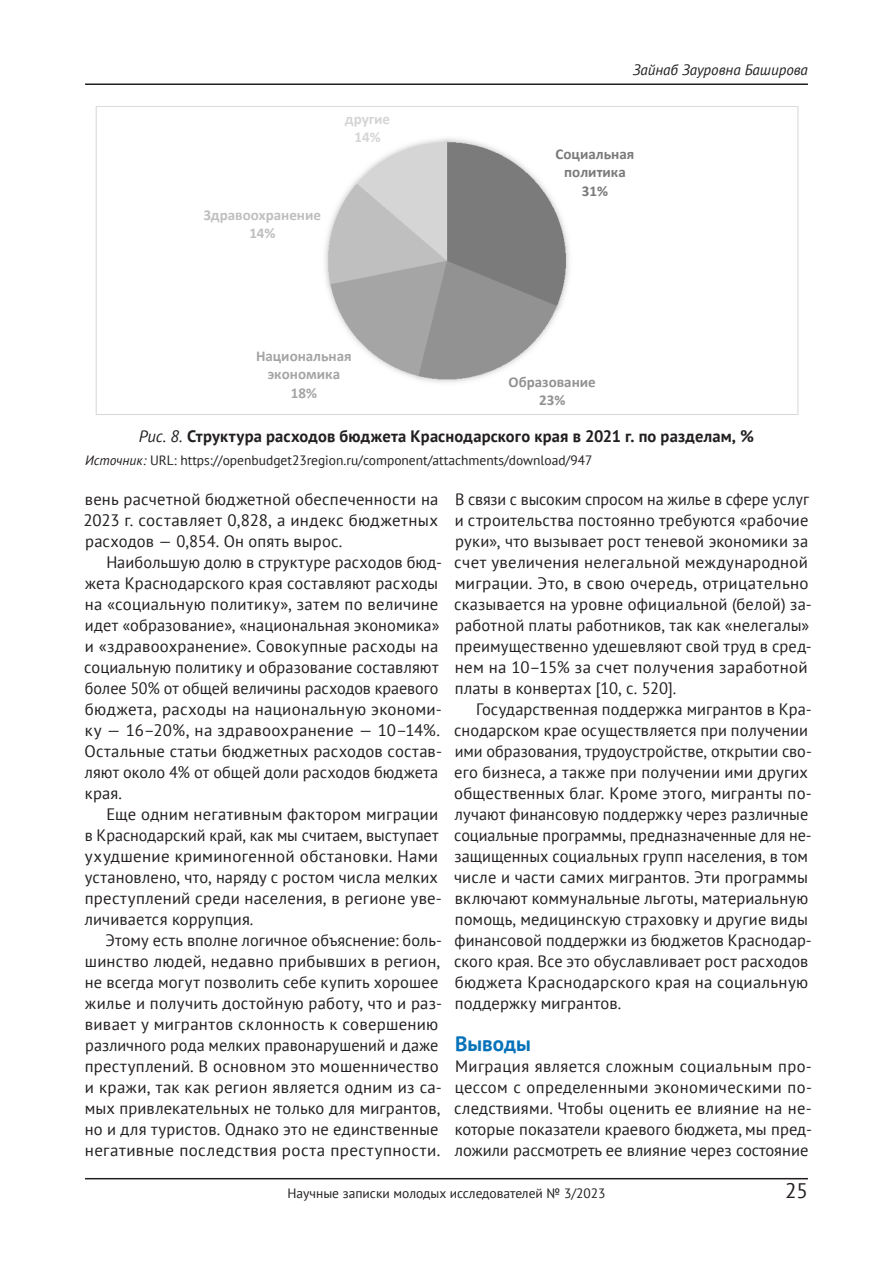
<style>
.page{position:relative;width:893px;height:1263px;background:#fff}
.page>*{position:absolute;margin:0;border:0;box-sizing:border-box;transform-origin:0 0}
.t1{font:700 21px "PT Sans";color:#0572ba}
.t2{font:21px "PT Sans";color:#231f20}
.t3{font:16.5px/21px "PT Sans";letter-spacing:.01em;color:#231f20}
.t4{font:700 16.5px "PT Sans";letter-spacing:.015em;color:#231f20}
.t5{font:700 15px/18.3px "Calibri";color:#a5a5a5;text-align:center}
.t6{font:italic 15px "PT Sans";color:#231f20}
.t7{font:700 15px/18.3px "Calibri";color:#7a7a7a;text-align:center}
.t8{font:700 15px/18.3px "Calibri";color:#bfbfbf;text-align:center}
.t9{font:700 15px/18.3px "Calibri";color:#929292;text-align:center}
.t10{font:700 15px/18.3px "Calibri";color:#d5d5d5;text-align:center}
.t11{font:13.5px "PT Sans";color:#231f20}
.s1{font-weight:400;font-style:italic}
.s2{font-style:italic}
</style>
<div class="page">
<hr style="left:85px;top:1178px;width:723px;height:1px;background:#231f20">
<hr style="left:85px;top:83px;width:723px;height:2px;background:#231f20">
<svg style="left:96px;top:106px;width:702px;height:309px"></svg>
<p class="t10" style="left:345px;top:110px;width:47px">другие<br>14%</p>
<p class="t8" style="left:204px;top:206px;width:119px">Здравоохранение<br>14%</p>
<p class="t5" style="left:256px;top:347px;width:97px">Национальная экономика<br>18%</p>
<p class="t6" style="left:633px;top:61px;width:177px">Зайнаб Зауровна Баширова</p>
<p class="t7" style="left:556px;top:145px;width:80px">Социальная политика<br>31%</p>
<p class="t9" style="left:509px;top:373px;width:89px">Образование<br>23%</p>
<p class="t4" style="left:139px;top:426px;width:617px"><span class="s1">Рис. 8.</span> Структура расходов бюджета Краснодарского края в 2021 г. по разделам, %</p>
<p class="t11" style="left:85px;top:452px;width:509px"><span class="s2">Источник:</span> URL: https://openbudget23region.ru/component/attachments/download/947</p>
<p class="t3" style="left:83px;top:489px;width:356px;text-align:justify">вень расчетной бюджетной обеспеченности на 2023 г. составляет 0,828, а индекс бюджетных расходов — 0,854. Он опять вырос.</p>
<p class="t3" style="left:84px;top:552px;width:359px;text-indent:22px">Наибольшую долю в структуре расходов бюд&shy;жета Краснодарского края составляют расходы на «социальную политику», затем по величине идет «образование», «национальная экономика» и «здравоохранение». Совокупные расходы на социальную политику и образование составляют более 50% от общей величины расходов краевого бюджета, расходы на национальную экономи&shy;ку — 16–20%, на здравоохранение — 10–14%.<br>Остальные статьи бюджетных расходов состав&shy;ляют около 4% от общей доли расходов бюджета края.</p>
<p class="t3" style="left:85px;top:804px;width:359px;text-indent:22px">Еще одним негативным фактором миграции в Краснодарский край, как мы считаем, выступает ухудшение криминогенной обстановки. Нами установлено, что, наряду с ростом числа мелких преступлений среди населения, в регионе уве&shy;личивается коррупция.</p>
<p class="t3" style="left:85px;top:930px;width:359px;text-indent:21px">Этому есть вполне логичное объяснение: боль&shy;шинство людей, недавно прибывших в регион, не всегда могут позволить себе купить хорошее жилье и получить достойную работу, что и раз&shy;вивает у мигрантов склонность к совершению различного рода мелких правонарушений и даже преступлений. В основном это мошенничество и кражи, так как регион является одним из са&shy;мых привлекательных не только для мигрантов, но и для туристов. Однако это не единственные негативные последствия роста преступности.</p>
<p class="t3" style="left:454px;top:489px;width:359px">В связи с высоким спросом на жилье в сфере услуг и строительства постоянно требуются «рабочие руки», что вызывает рост теневой экономики за счет увеличения нелегальной международной миграции. Это, в свою очередь, отрицательно сказывается на уровне официальной (белой) за&shy;работной платы работников, так как «нелегалы» преимущественно удешевляют свой труд в сред&shy;нем на 10–15% за счет получения заработной платы в конвертах [10, c. 520].</p>
<p class="t3" style="left:454px;top:699px;width:359px;text-indent:22px">Государственная поддержка мигрантов в Кра&shy;снодарском крае осуществляется при получении ими образования, трудоустройстве, открытии сво&shy;его бизнеса, а также при получении ими других общественных благ. Кроме этого, мигранты по&shy;лучают финансовую поддержку через различные социальные программы, предназначенные для не&shy;защищенных социальных групп населения, в том числе и части самих мигрантов. Эти программы включают коммунальные льготы, материальную помощь, медицинскую страховку и другие виды финансовой поддержки из бюджетов Краснодар&shy;ского края. Все это обуславливает рост расходов бюджета Краснодарского края на социальную поддержку мигрантов.</p>
<p class="t1" style="left:455px;top:1030px;width:77px">Выводы</p>
<p class="t3" style="left:454px;top:1056px;width:359px;text-align:justify">Миграция является сложным социальным про&shy;цессом с определенными экономическими по&shy;следствиями. Чтобы оценить ее влияние на не&shy;которые показатели краевого бюджета, мы пред&shy;ложили рассмотреть ее влияние через состояние</p>
<p class="t11" style="left:287px;top:1185px;width:320px">Научные записки молодых исследователей № 3/2023</p>
<p class="t2" style="left:785px;top:1177px;width:24px">25</p>
</div>
